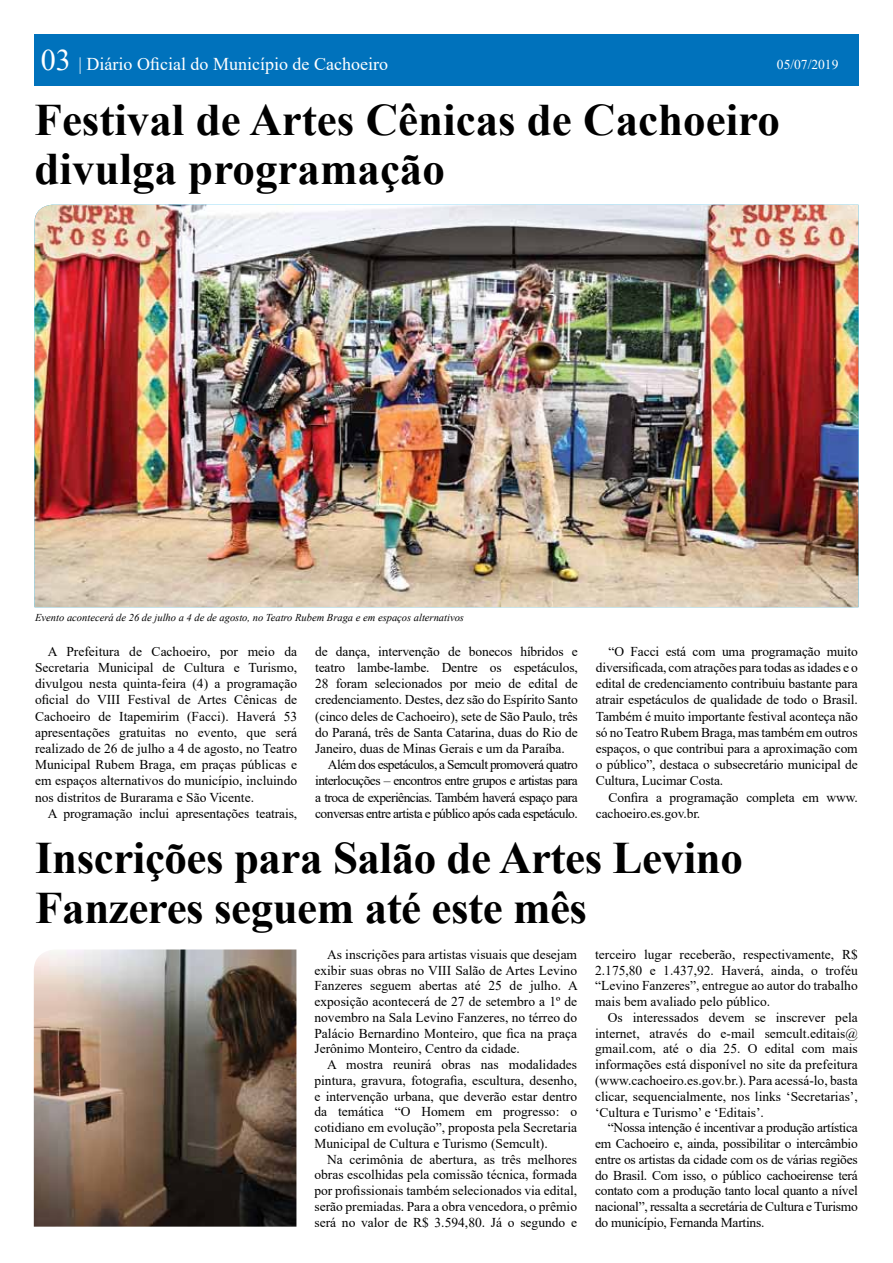
<style>
.page{position:relative;width:893px;height:1263px;background:#fff}
.page>*{position:absolute;margin:0;border:0;box-sizing:border-box;transform-origin:0 0}
.t1{font:700 45px/49.5px "Times New Roman";letter-spacing:-.01em;color:#000}
.t2{font:18px "Times New Roman";color:#fff}
.t3{font:13.5px/15.8px "Times New Roman";letter-spacing:-.01em;color:#000;text-align:justify}
.t4{font:13.5px "Times New Roman";letter-spacing:-.04em;color:#000}
.t5{font:13.5px "Times New Roman";color:#fff}
.t6{font:italic 10.5px "Times New Roman";color:#000}
.s1{font-size:30px}
</style>
<div class="page">
<div style="left:34px;top:34px;width:824px;height:52px;background:#0072bc"></div>
<img style="left:34px;top:205px;width:824px;height:402px">
<img style="left:34px;top:949px;width:262px;height:277px">
<h2 class="t2" style="left:41px;top:51px;width:349px"><span class="s1">03</span> | Diário Oficial do Município de Cachoeiro</h2>
<p class="t5" style="left:777px;top:54px;width:63px">05/07/2019</p>
<h1 class="t1" style="left:34px;top:94px;width:747px">Festival de Artes Cênicas de Cachoeiro divulga programação</h1>
<p class="t6" style="left:35px;top:611px;width:430px">Evento acontecerá de 26 de julho a 4 de de agosto, no Teatro Rubem Braga e em espaços alternativos</p>
<p class="t3" style="left:35px;top:643px;width:264px;line-height:16.2px;text-indent:13px">A Prefeitura de Cachoeiro, por meio da Secretaria Municipal de Cultura e Turismo, divulgou nesta quinta-feira (4) a programação oficial do VIII Festival de Artes Cênicas de Cachoeiro de Itapemirim (Facci). Haverá 53 apresentações gratuitas no evento, que será realizado de 26 de julho a 4 de agosto, no Teatro Municipal Rubem Braga, em praças públicas e em espaços alternativos do município, incluindo nos distritos de Burarama e São Vicente.</p>
<p class="t3" style="left:48px;top:805px;width:251px">A programação inclui apresentações teatrais,</p>
<h1 class="t1" style="left:35px;top:832px;width:709px">Inscrições para Salão de Artes Levino<br>Fanzeres seguem até este mês</h1>
<p class="t3" style="left:314px;top:946px;width:265px;text-indent:13px">As inscrições para artistas visuais que desejam exibir suas obras no VIII Salão de Artes Levino Fanzeres seguem abertas até 25 de julho. A exposição acontecerá de 27 de setembro a 1º de novembro na Sala Levino Fanzeres, no térreo do Palácio Bernardino Monteiro, que fica na praça Jerônimo Monteiro, Centro da cidade.</p>
<p class="t3" style="left:314px;top:1056px;width:264px;text-indent:13px">A mostra reunirá obras nas modalidades pintura, gravura, fotografia, escultura, desenho, e intervenção urbana, que deverão estar dentro da temática “O Homem em progresso: o cotidiano em evolução”, proposta pela Secretaria Municipal de Cultura e Turismo (Semcult).</p>
<p class="t3" style="left:314px;top:1151px;width:264px;text-indent:13px">Na cerimônia de abertura, as três melhores obras escolhidas pela comissão técnica, formada por profissionais também selecionados via edital, serão premiadas. Para a obra vencedora, o prêmio será no valor de R$ 3.594,80. Já o segundo e</p>
<p class="t3" style="left:315px;top:643px;width:264px">de dança, intervenção de bonecos híbridos e</p>
<p class="t3" style="left:315px;top:659px;width:264px">teatro lambe-lambe. Dentre os espetáculos,</p>
<p class="t3" style="left:315px;top:675px;width:264px">28 foram selecionados por meio de edital de</p>
<p class="t3" style="left:315px;top:691px;width:264px">credenciamento. Destes, dez são do Espírito Santo</p>
<p class="t3" style="left:315px;top:708px;width:264px">(cinco deles de Cachoeiro), sete de São Paulo, três</p>
<p class="t3" style="left:315px;top:724px;width:264px">do Paraná, três de Santa Catarina, duas do Rio de</p>
<p class="t3" style="left:315px;top:740px;width:251px">Janeiro, duas de Minas Gerais e um da Paraíba.</p>
<p class="t4" style="left:328px;top:755px;width:251px">Além dos espetáculos, a Semcult promoverá quatro</p>
<p class="t4" style="left:315px;top:771px;width:264px">interlocuções – encontros entre grupos e artistas para</p>
<p class="t4" style="left:315px;top:787px;width:264px">a troca de experiências. Também haverá espaço para</p>
<p class="t4" style="left:315px;top:804px;width:264px">conversas entre artista e público após cada espetáculo.</p>
<p class="t3" style="left:596px;top:643px;width:264px;line-height:16.2px;text-indent:13px">“O Facci está com uma programação muito diversificada, com atrações para todas as idades e o edital de credenciamento contribuiu bastante para atrair espetáculos de qualidade de todo o Brasil.<br>Também é muito importante festival aconteça não só no Teatro Rubem Braga, mas também em outros espaços, o que contribui para a aproximação com o público”, destaca o subsecretário municipal de Cultura, Lucimar Costa.</p>
<p class="t3" style="left:596px;top:788px;width:263px;line-height:16.2px;text-indent:13px">Confira a programação completa em www. cachoeiro.es.gov.br.</p>
<p class="t3" style="left:595px;top:946px;width:264px">terceiro lugar receberão, respectivamente, R$ 2.175,80 e 1.437,92. Haverá, ainda, o troféu “Levino Fanzeres”, entregue ao autor do trabalho mais bem avaliado pelo público.</p>
<p class="t3" style="left:595px;top:1009px;width:264px;text-indent:13px">Os interessados devem se inscrever pela internet, através do e-mail semcult.editais@ gmail.com, até o dia 25. O edital com mais informações está disponível no site da prefeitura (www.cachoeiro.es.gov.br.). Para acessá-lo, basta clicar, sequencialmente, nos links ‘Secretarias’, ‘Cultura e Turismo’ e ‘Editais’.</p>
<p class="t3" style="left:595px;top:1119px;width:264px;text-indent:13px">“Nossa intenção é incentivar a produção artística em Cachoeiro e, ainda, possibilitar o intercâmbio entre os artistas da cidade com os de várias regiões do Brasil. Com isso, o público cachoeirense terá contato com a produção tanto local quanto a nível nacional”, ressalta a secretária de Cultura e Turismo do município, Fernanda Martins.</p>
</div>
